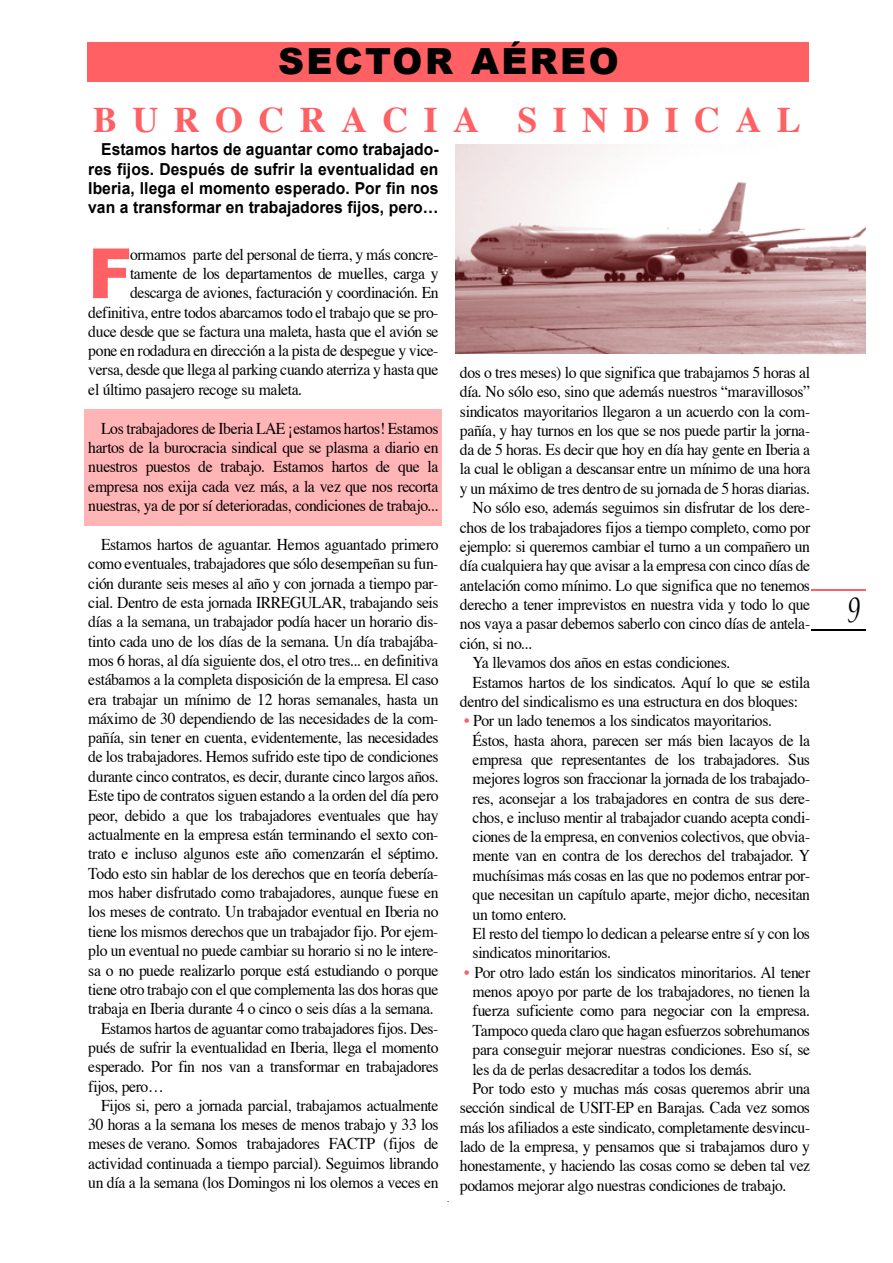
<style>
.page{position:relative;width:893px;height:1263px;background:#fff}
.page>*{position:absolute;margin:0;border:0;box-sizing:border-box;transform-origin:0 0}
.t1{font:900 69.3px "Arial";color:#ff6063;scale:.95 1}
.t2{font:700 36px "Times";color:#ff6063}
.t3{font:900 36px "Arial";color:#000}
.t4{font:italic 36px "Palatino";color:#000;scale:.75 1}
.t5{font:16.5px/19.4px "Times";letter-spacing:-.025em;color:#000;text-align:justify;scale:.95 1}
.t6{font:16.5px/19.4px "Arial Bold MS";color:#000;text-align:justify;scale:.95 1}
.s1{color:#ff6063}
</style>
<div class="page">
<hr style="left:811px;top:589px;width:54px;height:2px;background:#ff6063">
<hr style="left:811px;top:630px;width:54px;height:1px;background:#000">
<div style="left:87px;top:42px;width:722px;height:39px;background:#ff6063"></div>
<div style="left:84px;top:409px;width:357px;height:117px;background:#ffb4b6"></div>
<img style="left:455px;top:144px;width:410px;height:210px">
<h2 class="t3" style="left:278px;top:34px;width:342px">S E C TOR A É R E O</h2>
<h2 class="t2" style="left:93px;top:105px;width:709px">B U R O C R A C I A S I N D I C A L</h2>
<p class="t6" style="left:88px;top:140px;width:370px;text-indent:13px">Estamos hartos de aguantar como trabajado&shy;res fijos. Después de sufrir la eventualidad en Iberia, llega el momento esperado. Por fin nos van a transformar en trabajadores fijos, pero…</p>
<h1 class="t1" style="left:88px;top:222px;width:48px">F</h1>
<p class="t5" style="left:130px;top:246px;width:326px">ormamos parte del personal de tierra, y más concre-</p>
<p class="t5" style="left:130px;top:265px;width:326px">tamente de los departamentos de muelles, carga y</p>
<p class="t5" style="left:130px;top:284px;width:326px">d e sc a rga de aviones, facturación y coordinación. En</p>
<p class="t5" style="left:88px;top:304px;width:370px">definitiva, entre todos abarcamos todo el trabajo que se pro-</p>
<p class="t5" style="left:88px;top:323px;width:370px">duce desde que se factura una maleta, hasta que el avión se</p>
<p class="t5" style="left:88px;top:343px;width:370px">pone en rodadura en dirección a la pista de despegue y vice-</p>
<p class="t5" style="left:88px;top:362px;width:370px">versa, desde que llega al parking cuando aterriza y hasta que</p>
<p class="t5" style="left:88px;top:381px;width:227px">el último pasajero recoge su maleta.</p>
<p class="t5" style="left:88px;top:420px;width:370px;text-indent:13px">Los trabajadores de Iberia LAE ¡estamos hartos! Estamos hartos de la burocracia sindical que se plasma a diario en nuestros puestos de trabajo. Estamos hartos de que la empresa nos exija cada vez más, a la vez que nos recorta nuestras, ya de por sí deterioradas, condiciones de trabajo...</p>
<p class="t5" style="left:101px;top:536px;width:356px">Estamos hartos de aguantar. Hemos aguantado primero</p>
<p class="t5" style="left:88px;top:555px;width:370px">como eventuales, trabajadores que sólo desempeñan su fun-</p>
<p class="t5" style="left:88px;top:575px;width:370px">ción durante seis meses al año y con jornada a tiempo par-</p>
<p class="t5" style="left:88px;top:594px;width:370px">cial. Dentro de esta jornada IRREGULAR, trabajando seis</p>
<p class="t5" style="left:88px;top:613px;width:370px">días a la semana, un trabajador podía hacer un horario dis-</p>
<p class="t5" style="left:88px;top:633px;width:370px">tinto cada uno de los días de la semana. Un día trabajába-</p>
<p class="t5" style="left:88px;top:652px;width:370px">mos 6 horas, al día siguiente dos, el otro tres... en definitiva</p>
<p class="t5" style="left:88px;top:671px;width:370px">estábamos a la completa disposición de la empresa. El caso</p>
<p class="t5" style="left:88px;top:691px;width:370px">era trabajar un mínimo de 12 horas semanales, hasta un</p>
<p class="t5" style="left:88px;top:710px;width:370px">máximo de 30 dependiendo de las necesidades de la com-</p>
<p class="t5" style="left:88px;top:730px;width:370px">pañía, sin tener en cuenta, evidentemente, las necesidades</p>
<p class="t5" style="left:88px;top:749px;width:370px">de los trabajadores. Hemos sufrido este tipo de condiciones</p>
<p class="t5" style="left:88px;top:768px;width:370px">durante cinco contratos, es decir, durante cinco largos años.</p>
<p class="t5" style="left:88px;top:788px;width:370px">Este tipo de contratos siguen estando a la orden del día pero</p>
<p class="t5" style="left:88px;top:807px;width:370px">p e o r, debido a que los trabajadores eventuales que hay</p>
<p class="t5" style="left:88px;top:826px;width:370px">actualmente en la empresa están terminando el sexto con-</p>
<p class="t5" style="left:88px;top:846px;width:370px">trato e incluso algunos este año comenzarán el séptimo.</p>
<p class="t5" style="left:88px;top:865px;width:370px">Todo esto sin hablar de los derechos que en teoría debería-</p>
<p class="t5" style="left:88px;top:884px;width:370px">mos haber disfrutado como trabajadores, aunque fuese en</p>
<p class="t5" style="left:88px;top:903px;width:370px">los meses de contrato. Un trabajador eventual en Iberia no</p>
<p class="t5" style="left:88px;top:923px;width:370px">tiene los mismos derechos que un trabajador fijo. Por ejem-</p>
<p class="t5" style="left:88px;top:942px;width:370px">plo un eventual no puede cambiar su horario si no le intere-</p>
<p class="t5" style="left:88px;top:962px;width:370px">sa o no puede realizarlo porque está estudiando o porque</p>
<p class="t5" style="left:88px;top:981px;width:370px">tiene otro trabajo con el que complementa las dos horas que</p>
<p class="t5" style="left:88px;top:1000px;width:365px">trabaja en Iberia durante 4 o cinco o seis días a la semana.</p>
<p class="t5" style="left:101px;top:1020px;width:356px">Estamos hartos de aguantar como trabajadores fijos. Des-</p>
<p class="t5" style="left:88px;top:1039px;width:370px">pués de sufrir la eventualidad en Iberia, llega el momento</p>
<p class="t5" style="left:88px;top:1058px;width:370px">esperado. Por fin nos van a transformar en trabajadores</p>
<p class="t5" style="left:88px;top:1078px;width:81px">fijos, pero…</p>
<p class="t5" style="left:101px;top:1097px;width:356px">Fijos si, pero a jornada parcial, trabajamos actualmente</p>
<p class="t5" style="left:88px;top:1117px;width:370px">30 horas a la semana los meses de menos trabajo y 33 los</p>
<p class="t5" style="left:88px;top:1136px;width:370px">meses de verano. Somos trabajadores FA C T P (fijos de</p>
<p class="t5" style="left:88px;top:1155px;width:370px">actividad continuada a tiempo parcial). Seguimos librando</p>
<p class="t5" style="left:88px;top:1175px;width:370px">un día a la semana (los Domingos ni los olemos a veces en</p>
<p class="t5" style="left:460px;top:364px;width:370px">dos o tres meses) lo que significa que trabajamos 5 horas al</p>
<p class="t5" style="left:460px;top:383px;width:370px">día. No sólo eso, sino que además nuestros “maravillosos”</p>
<p class="t5" style="left:460px;top:403px;width:370px">sindicatos mayoritarios llegaron a un acuerdo con la com-</p>
<p class="t5" style="left:460px;top:422px;width:370px">pañía, y hay turnos en los que se nos puede partir la jorna-</p>
<p class="t5" style="left:460px;top:442px;width:370px">da de 5 horas. Es decir que hoy en día hay gente en Iberia a</p>
<p class="t5" style="left:460px;top:461px;width:370px">la cual le obligan a descansar entre un mínimo de una hora</p>
<p class="t5" style="left:460px;top:480px;width:370px">y un máximo de tres dentro de su jornada de 5 horas diarias.</p>
<p class="t5" style="left:472px;top:500px;width:357px">No sólo eso, además seguimos sin disfrutar de los dere-</p>
<p class="t5" style="left:460px;top:519px;width:370px">chos de los trabajadores fijos a tiempo completo, como por</p>
<p class="t5" style="left:460px;top:538px;width:370px">ejemplo: si queremos cambiar el turno a un compañero un</p>
<p class="t5" style="left:460px;top:558px;width:370px">día cualquiera hay que avisar a la empresa con cinco días de</p>
<p class="t5" style="left:460px;top:577px;width:370px">antelación como mínimo. Lo que significa que no tenemos</p>
<p class="t5" style="left:460px;top:596px;width:370px">derecho a tener imprevistos en nuestra vida y todo lo que</p>
<p class="t5" style="left:460px;top:615px;width:370px">nos vaya a pasar debemos saberlo con cinco días de antela-</p>
<p class="t5" style="left:460px;top:635px;width:78px">ción, si no...</p>
<p class="t5" style="left:472px;top:654px;width:273px">Ya llevamos dos años en estas condiciones.</p>
<p class="t5" style="left:472px;top:674px;width:357px">Estamos hartos de los sindicatos. Aquí lo que se estila</p>
<p class="t5" style="left:460px;top:693px;width:357px">dentro del sindicalismo es una estructura en dos bloques:</p>
<p class="t5" style="left:472px;top:712px;width:357px;text-align:left;text-indent:-8px"><span class="s1">•</span> Por un lado tenemos a los sindicatos mayoritarios.<br>Éstos, hasta ahora, parecen ser más bien lacayos de la empresa que representantes de los trabajadores. Sus mejores logros son fraccionar la jornada de los trabajado&shy;res, aconsejar a los trabajadores en contra de sus dere&shy;chos, e incluso mentir al trabajador cuando acepta condi&shy;ciones de la empresa, en convenios colectivos, que obvia&shy;mente van en contra de los derechos del trabajador. Y muchísimas más cosas en las que no podemos entrar por&shy;que necesitan un capítulo aparte, mejor dicho, necesitan un tomo entero.<br>El resto del tiempo lo dedican a pelearse entre sí y con los sindicatos minoritarios.</p>
<p class="t5" style="left:464px;top:964px;width:366px"><span class="s1">•</span> Por otro lado están los sindicatos minoritarios. Al tener</p>
<p class="t5" style="left:472px;top:983px;width:357px">menos apoyo por parte de los trabajadores, no tienen la</p>
<p class="t5" style="left:472px;top:1002px;width:357px">fuerza suficiente como para negociar con la empresa.</p>
<p class="t5" style="left:472px;top:1022px;width:357px">Tampoco queda claro que hagan esfuerzos sobrehumanos</p>
<p class="t5" style="left:472px;top:1041px;width:357px">para conseguir mejorar nuestras condiciones. Eso sí, se</p>
<p class="t5" style="left:472px;top:1061px;width:296px">les da de perlas desacreditar a todos los demás.</p>
<p class="t5" style="left:472px;top:1080px;width:357px">Por todo esto y muchas más cosas queremos abrir una</p>
<p class="t5" style="left:460px;top:1099px;width:370px">sección sindical de USIT-E P en Barajas. Cada vez somos</p>
<p class="t5" style="left:460px;top:1119px;width:370px">más los afiliados a este sindicato, completamente desvincu-</p>
<p class="t5" style="left:460px;top:1138px;width:370px">lado de la empresa, y pensamos que si trabajamos duro y</p>
<p class="t5" style="left:460px;top:1157px;width:370px">honestamente, y haciendo las cosas como se deben tal vez</p>
<p class="t5" style="left:460px;top:1177px;width:345px">podamos mejorar algo nuestras condiciones de trabajo.</p>
<h2 class="t4" style="left:847px;top:592px;width:19px">9</h2>
</div>
